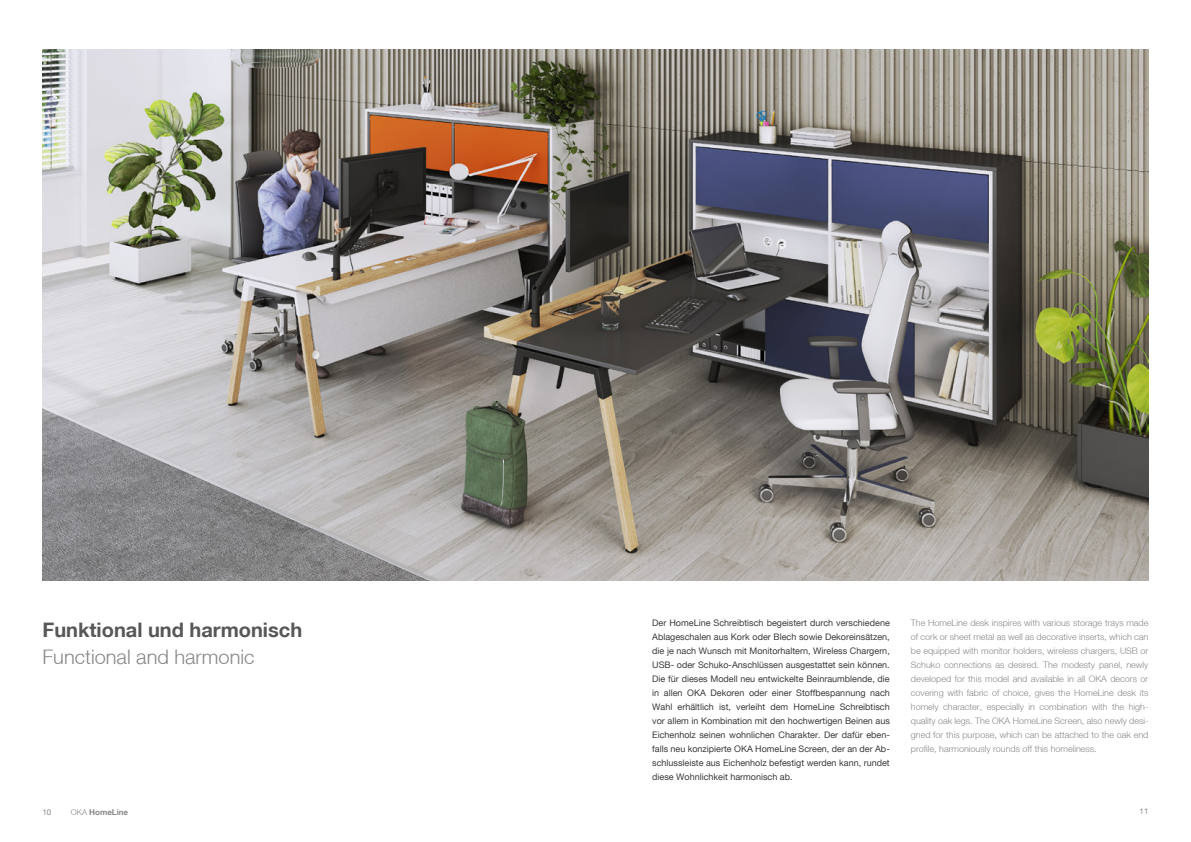
<style>
.page{position:relative;width:1191px;height:842px;background:#fff}
.page>*{position:absolute;margin:0;border:0;box-sizing:border-box;transform-origin:0 0}
.t1{font:700 20px "Helvetica Neue LT";color:#575756}
.t2{font:300 20px "Helvetica Neue LT";color:#878787}
.t3{font:9px/14px "Helvetica Neue LT";color:#3c3a3a;text-align:justify}
.t4{font:300 9px/14px "Helvetica Neue LT";color:#878787;text-align:justify}
.t5{font:700 8px "Helvetica Neue LT";color:#878787}
.t6{font:8px "Helvetica Neue LT";color:#878787}
.s1{font-weight:300}
</style>
<div class="page">
<img style="left:43px;top:49px;width:1105px;height:532px">
<h1 class="t1" style="left:43px;top:617px;width:261px">Funktional und harmonisch</h1>
<h1 class="t2" style="left:43px;top:644px;width:213px">Functional and harmonic</h1>
<p class="t3" style="left:652px;top:616px;width:239px">Der HomeLine Schreibtisch begeistert durch verschiedene Ablageschalen aus Kork oder Blech sowie Dekoreinsätzen, die je nach Wunsch mit Monitorhaltern, Wireless Chargern, USB- oder Schuko-Anschlüssen ausgestattet sein können.<br>Die für dieses Modell neu entwickelte Beinraumblende, die in allen OKA Dekoren oder einer Stoffbespannung nach Wahl erhältlich ist, verleiht dem HomeLine Schreibtisch vor allem in Kombination mit den hochwertigen Beinen aus Eichenholz seinen wohnlichen Charakter. Der dafür eben&shy;falls neu konzipierte OKA HomeLine Screen, der an der Ab&shy;schlussleiste aus Eichenholz befestigt werden kann, rundet diese Wohnlichkeit harmonisch ab.</p>
<p class="t4" style="left:911px;top:616px;width:239px">The HomeLine desk inspires with various storage trays made of cork or sheet metal as well as decorative inserts, which can be equipped with monitor holders, wireless chargers, USB or Schuko connections as desired. The modesty panel, newly developed for this model and available in all OKA decors or covering with fabric of choice, gives the HomeLine desk its homely character, especially in combination with the high&shy;quality oak legs. The OKA HomeLine Screen, also newly desi&shy;gned for this purpose, which can be attached to the oak end profile, harmoniously rounds off this homeliness.</p>
<p class="t6" style="left:43px;top:808px;width:10px">10</p>
<p class="t5" style="left:71px;top:807px;width:59px"><span class="s1">OKA</span> HomeLine</p>
<p class="t6" style="left:1139px;top:806px;width:10px">11</p>
</div>
